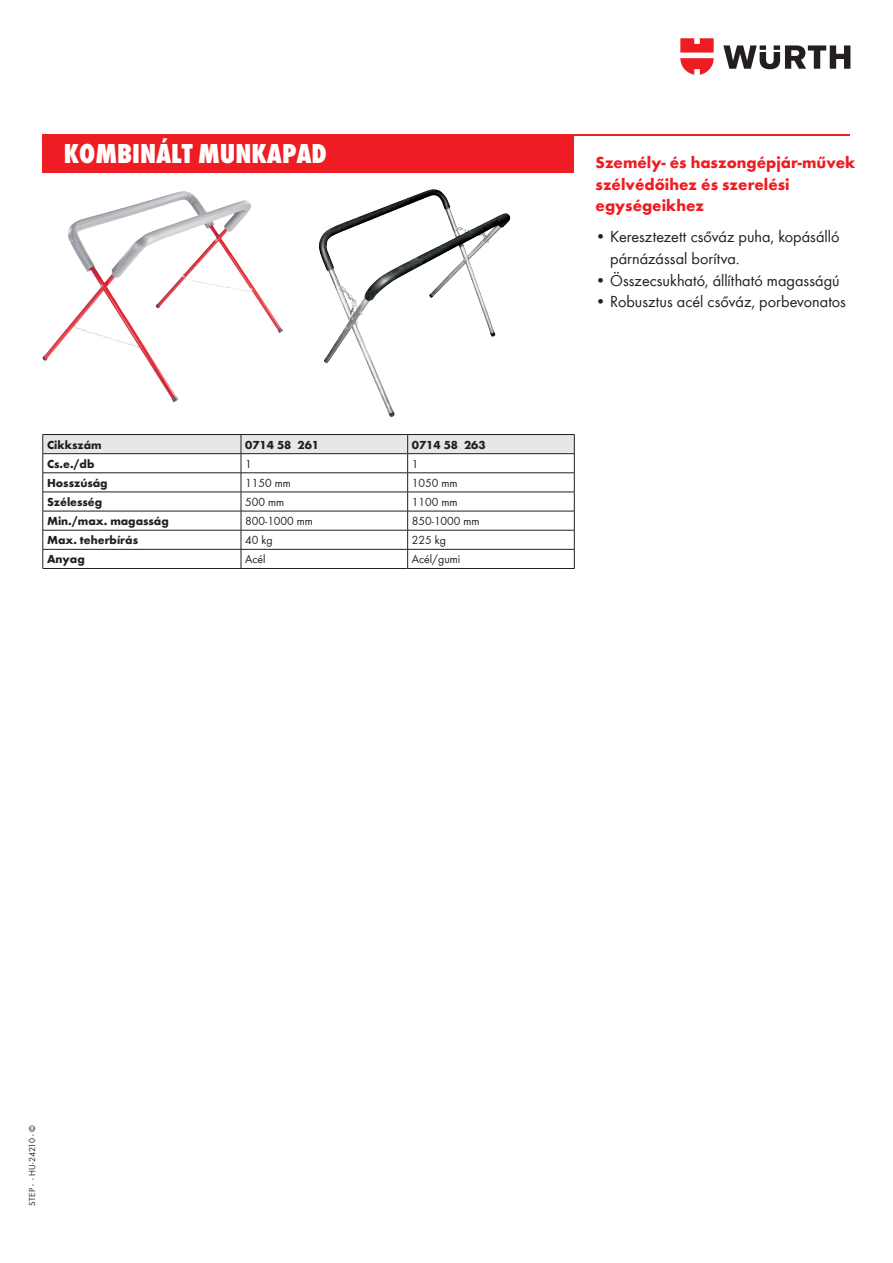
<style>
.page{position:relative;width:893px;height:1263px;background:#fff}
.page>*{position:absolute;margin:0;border:0;box-sizing:border-box;transform-origin:0 0}
.t1{font:800 condensed 28.5px "Wuerth Global";color:#fff}
.t2{font:16.5px/21.8px "Wuerth Global";color:#231f20}
.t3{font:700 16.5px/21.8px "Wuerth Global";color:#ee1d23}
.t4{font:700 12px "Wuerth Global";color:#231f20}
.t5{font:12px "Wuerth Global";color:#231f20}
.t6{font:9px "Wuerth Global";letter-spacing:.015em;color:#231f20}
</style>
<div class="page">
<svg style="left:723px;top:45px;width:127px;height:24px"></svg>
<svg style="left:680px;top:38px;width:34px;height:37px"></svg>
<hr style="left:43px;top:568px;width:198px;height:1px;background:#231f20">
<hr style="left:408px;top:568px;width:167px;height:1px;background:#231f20">
<svg style="left:43px;top:434px;width:532px;height:134px"></svg>
<hr style="left:241px;top:568px;width:167px;height:1px;background:#231f20">
<img style="left:42px;top:192px;width:174px;height:210px">
<div style="left:43px;top:134px;width:531px;height:38px;background:#ee1d23"></div>
<hr style="left:43px;top:134px;width:807px;height:1px;background:#ee1d23">
<img style="left:319px;top:189px;width:192px;height:228px">
<h1 class="t1" style="left:64px;top:136px;width:265px">KOMBINÁLT MUNKAPAD</h1>
<p class="t4" style="left:47px;top:437px;width:56px">Cikkszám</p>
<p class="t4" style="left:245px;top:437px;width:75px">0714 58 261</p>
<p class="t4" style="left:412px;top:437px;width:75px">0714 58 263</p>
<p class="t4" style="left:47px;top:456px;width:49px">Cs.e./db</p>
<p class="t5" style="left:245px;top:456px;width:8px">1</p>
<p class="t5" style="left:412px;top:456px;width:8px">1</p>
<p class="t4" style="left:47px;top:476px;width:62px">Hosszúság</p>
<p class="t5" style="left:245px;top:476px;width:47px">1150 mm</p>
<p class="t5" style="left:412px;top:476px;width:47px">1050 mm</p>
<p class="t4" style="left:47px;top:495px;width:57px">Szélesség</p>
<p class="t5" style="left:245px;top:495px;width:41px">500 mm</p>
<p class="t5" style="left:412px;top:495px;width:47px">1100 mm</p>
<p class="t4" style="left:47px;top:514px;width:123px">Min./max. magasság</p>
<p class="t5" style="left:245px;top:514px;width:69px">800-1000 mm</p>
<p class="t5" style="left:412px;top:514px;width:69px">850-1000 mm</p>
<p class="t4" style="left:47px;top:533px;width:93px">Max. teherbírás</p>
<p class="t5" style="left:245px;top:533px;width:29px">40 kg</p>
<p class="t5" style="left:412px;top:533px;width:36px">225 kg</p>
<p class="t4" style="left:47px;top:552px;width:39px">Anyag</p>
<p class="t5" style="left:245px;top:552px;width:22px">Acél</p>
<p class="t5" style="left:412px;top:552px;width:50px">Acél/gumi</p>
<p class="t3" style="left:596px;top:151px;width:261px">Személy- és haszongépjár-művek szélvédőihez és szerelési egységeikhez</p>
<p class="t2" style="left:610px;top:225px;width:231px;text-indent:-15px">• Keresztezett csőváz puha, kopásálló párnázással borítva.</p>
<p class="t2" style="left:595px;top:269px;width:246px">• Összecsukható, állítható magasságú</p>
<p class="t2" style="left:595px;top:291px;width:252px">• Robusztus acél csőváz, porbevonatos</p>
<p class="t6" style="left:27px;top:1205px;width:82px;rotate:-90deg">STEP - - HU-24210 - ©</p>
</div>
